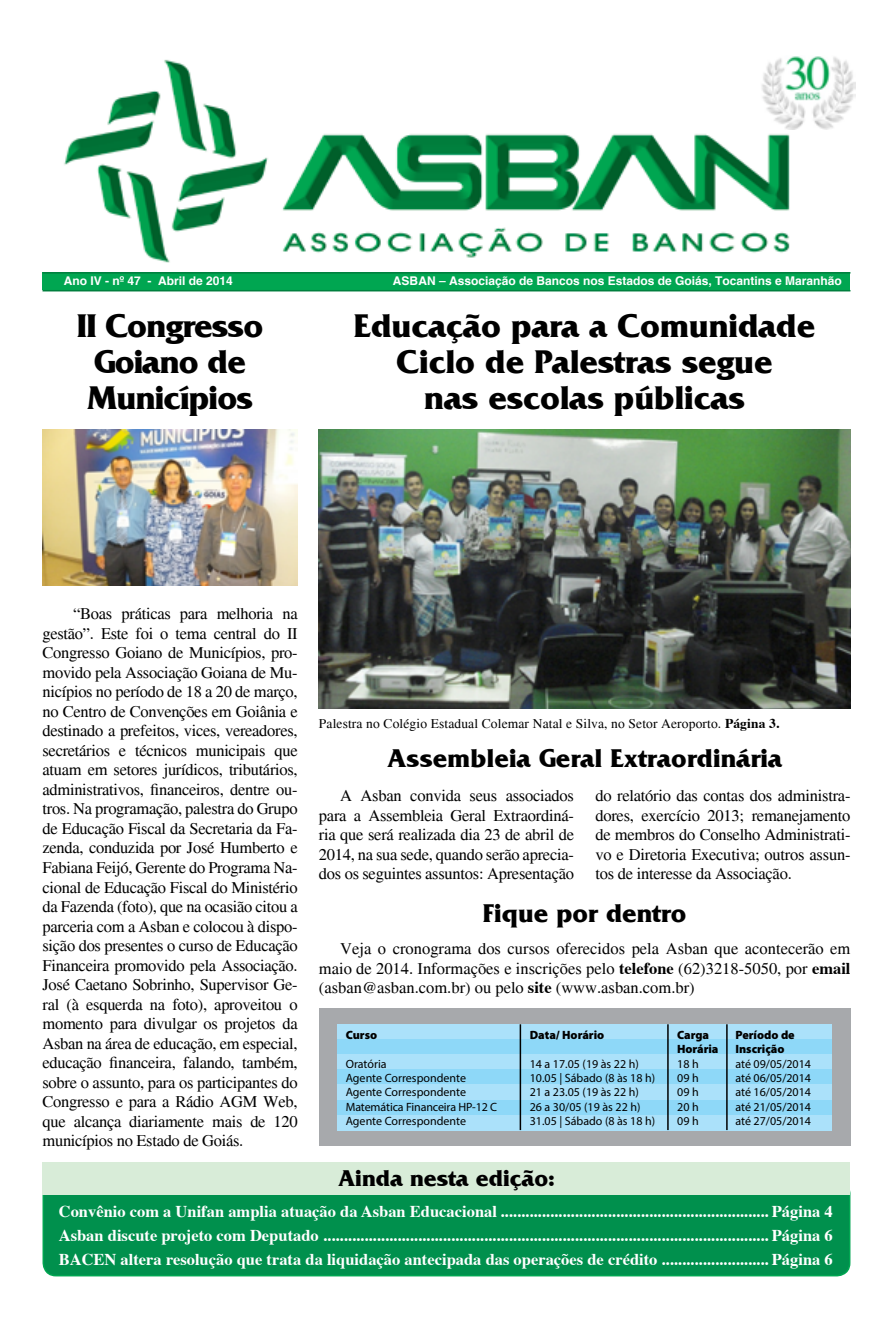
<style>
.page{position:relative;width:893px;height:1319px;background:#fff}
.page>*{position:absolute;margin:0;border:0;box-sizing:border-box;transform-origin:0 0}
.t1{font:700 34.5px/36px "France";letter-spacing:-.005em;color:#000;text-align:center}
.t2{font:700 34.5px/36px "France";letter-spacing:-.025em;color:#000}
.t3{font:700 27px "France";letter-spacing:.005em;color:#000}
.t4{font:700 24px "France";color:#000}
.t5{font:16.5px/19.5px "Times";letter-spacing:-.015em;color:#000;text-align:justify}
.t6{font:700 16.5px/24px "Times";color:#fff;text-align:justify}
.t7{font:13.5px "Times";letter-spacing:.01em;color:#000}
.t8{font:12px/14.4px "Myriad Pro";color:#000}
.t9{font:700 12px "Switzerland";color:#fff}
.t10{font:900 12px/14.4px "Myriad Pro";color:#000}
.s1{font-weight:700}
</style>
<div class="page">
<img style="left:43px;top:429px;width:255px;height:156px">
<div style="left:43px;top:272px;width:807px;height:18px;background:#00a651"></div>
<hr style="left:43px;top:290px;width:807px;height:1px;background:#007f3e">
<hr style="left:43px;top:272px;width:807px;height:1px;background:#007f3e">
<img style="left:64px;top:59px;width:726px;height:203px">
<img style="left:760px;top:56px;width:95px;height:74px">
<div style="left:43px;top:1180px;width:807px;height:95px;background:#00904d;border-radius:13px"></div>
<div style="left:43px;top:1179px;width:807px;height:97px;border:2px solid #00a651;border-radius:13px"></div>
<div style="left:43px;top:1161px;width:807px;height:33px;background:#d8ecd8"></div>
<div style="left:319px;top:1008px;width:531px;height:137px;background:#a7a9ac"></div>
<div style="left:337px;top:1024px;width:495px;height:15px;background:#abe1fa"></div>
<div style="left:337px;top:1039px;width:495px;height:15px;background:#8ed8f8"></div>
<div style="left:337px;top:1054px;width:495px;height:15px;background:#abe1fa"></div>
<div style="left:337px;top:1069px;width:495px;height:15px;background:#8ed8f8"></div>
<div style="left:337px;top:1084px;width:495px;height:15px;background:#abe1fa"></div>
<div style="left:337px;top:1099px;width:495px;height:15px;background:#8ed8f8"></div>
<div style="left:337px;top:1114px;width:495px;height:16px;background:#abe1fa"></div>
<img style="left:319px;top:429px;width:531px;height:279px">
<hr style="left:520px;top:1024px;width:1px;height:105px;background:#000">
<hr style="left:667px;top:1024px;width:2px;height:105px;background:#000">
<hr style="left:726px;top:1024px;width:2px;height:105px;background:#000">
<p class="t9" style="left:64px;top:274px;width:171px">Ano IV - nº 47 - Abril de 2014</p>
<p class="t9" style="left:393px;top:274px;width:450px">ASBAN – Associação de Bancos nos Estados de Goiás, Tocantins e Maranhão</p>
<h1 class="t2" style="left:77px;top:308px;width:188px">II Congresso<br>Goiano de<br>Municípios</h1>
<h1 class="t1" style="left:354px;top:308px;width:463px">Educação para a Comunidade<br>Ciclo de Palestras segue<br>nas escolas públicas</h1>
<p class="t5" style="left:43px;top:604px;width:257px;text-indent:31px">“Boas práticas para melhoria na gestão”. Este foi o tema central do II Congresso Goiano de Municípios, pro&shy;movido pela Associação Goiana de Mu&shy;nicípios no período de 18 a 20 de março, no Centro de Convenções em Goiânia e destinado a prefeitos, vices, vereadores, secretários e técnicos municipais que atuam em setores jurídicos, tributários, administrativos, financeiros, dentre ou&shy;tros. Na programação, palestra do Grupo de Educação Fiscal da Secretaria da Fa&shy;zenda, conduzida por José Humberto e Fabiana Feijó, Gerente do Programa Na&shy;cional de Educação Fiscal do Ministério da Fazenda (foto), que na ocasião citou a parceria com a Asban e colocou à dispo&shy;sição dos presentes o curso de Educação Financeira promovido pela Associação.<br>José Caetano Sobrinho, Supervisor Ge&shy;ral (à esquerda na foto), aproveitou o momento para divulgar os projetos da Asban na área de educação, em especial, educação financeira, falando, também, sobre o assunto, para os participantes do Congresso e para a Rádio AGM Web, que alcança diariamente mais de 120 municípios no Estado de Goiás.</p>
<p class="t7" style="left:319px;top:715px;width:462px">Palestra no Colégio Estadual Colemar Natal e Silva, no Setor Aeroporto. <span class="s1">Página 3.</span></p>
<h2 class="t3" style="left:387px;top:743px;width:397px">Assembleia Geral Extraordinária</h2>
<p class="t5" style="left:319px;top:786px;width:257px;text-indent:21px">A Asban convida seus associados para a Assembleia Geral Extraordiná&shy;ria que será realizada dia 23 de abril de 2014, na sua sede, quando serão aprecia&shy;dos os seguintes assuntos: Apresentação</p>
<p class="t5" style="left:595px;top:786px;width:257px">do relatório das contas dos administra&shy;dores, exercício 2013; remanejamento de membros do Conselho Administrati&shy;vo e Diretoria Executiva; outros assun&shy;tos de interesse da Associação.</p>
<h2 class="t3" style="left:483px;top:897px;width:205px">Fique por dentro</h2>
<p class="t5" style="left:319px;top:938px;width:533px;text-indent:21px">Veja o cronograma dos cursos oferecidos pela Asban que acontecerão em maio de 2014. Informações e inscrições pelo <span class="s1">telefone</span> (62)3218-5050, por <span class="s1">email </span>(asban@asban.com.br) ou pelo <span class="s1">site</span> (www.asban.com.br)</p>
<p class="t10" style="left:346px;top:1027px;width:33px">Curso</p>
<p class="t8" style="left:346px;top:1055px;width:153px">Oratória<br>Agente Correspondente<br>Agente Correspondente<br>Matemática Financeira HP-12 C<br>Agente Correspondente</p>
<p class="t10" style="left:530px;top:1027px;width:76px">Data/ Horário</p>
<p class="t8" style="left:530px;top:1055px;width:127px">14 a 17.05 (19 às 22 h)<br>10.05 | Sábado (8 às 18 h)<br>21 a 23.05 (19 às 22 h)<br>26 a 30/05 (19 às 22 h)<br>31.05 | Sábado (8 às 18 h)</p>
<p class="t10" style="left:735px;top:1027px;width:61px">Período de<br>Inscrição</p>
<p class="t8" style="left:735px;top:1055px;width:77px;text-align:justify">até 09/05/2014 até 06/05/2014 até 16/05/2014 até 21/05/2014 até 27/05/2014</p>
<p class="t10" style="left:677px;top:1027px;width:43px">Carga<br>Horária</p>
<p class="t8" style="left:677px;top:1055px;width:23px;text-align:justify">18 h 09 h 09 h 20 h 09 h</p>
<h3 class="t4" style="left:338px;top:1164px;width:218px">Ainda nesta edição:</h3>
<p class="t6" style="left:59px;top:1196px;width:776px">Convênio com a Unifan amplia atuação da Asban Educacional ................................................................. Página 4<br>Asban discute projeto com Deputado ............................................................................................................ Página 6<br>BACEN altera resolução que trata da liquidação antecipada das operações de crédito .......................... Página 6</p>
</div>
